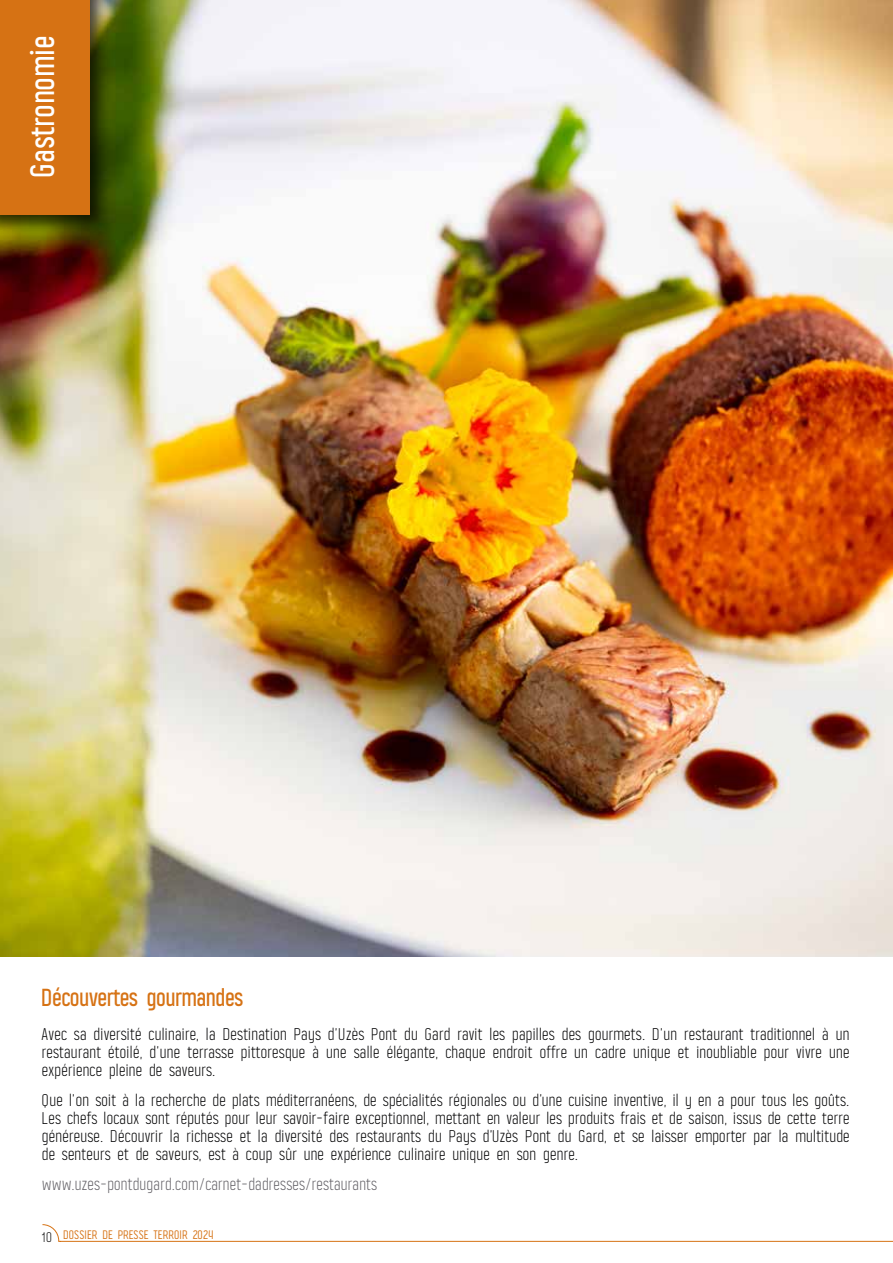
<style>
.page{position:relative;width:893px;height:1263px;background:#fff}
.page>*{position:absolute;margin:0;border:0;box-sizing:border-box;transform-origin:0 0}
.t1{font:500 33px "Alasar";letter-spacing:-.01em;color:#fff}
.t2{font:500 24px "Alasar";letter-spacing:-.02em;color:#d67214}
.t3{font:300 16.5px/18px "Alasar";color:#020203;text-align:justify}
.t4{font:300 16.5px "Alasar";color:#636166}
.t5{font:12px "Alasar";color:#d67214}
.s1{font-weight:300;font-size:13.5px;color:#000}
</style>
<div class="page">
<img style="left:0;top:0;width:893px;height:957px">
<div style="left:0;top:0;width:112px;height:238px;background:#000;opacity:.75"></div>
<div style="left:0;top:0;width:89px;height:215px;background:#d67214"></div>
<svg style="left:42px;top:1224px;width:851px;height:18px"></svg>
<h1 class="t1" style="left:21px;top:176px;width:143px;rotate:-90deg">Gastronomie</h1>
<h2 class="t2" style="left:43px;top:982px;width:203px">Découvertes gourmandes</h2>
<p class="t3" style="left:43px;top:1025px;width:809px">Avec sa diversité culinaire, la Destination Pays d’Uzès Pont du Gard ravit les papilles des gourmets. D’un restaurant traditionnel à un restaurant étoilé, d’une terrasse pittoresque à une salle élégante, chaque endroit offre un cadre unique et inoubliable pour vivre une expérience pleine de saveurs.</p>
<p class="t3" style="left:43px;top:1091px;width:809px">Que l’on soit à la recherche de plats méditerranéens, de spécialités régionales ou d'une cuisine inventive, il y en a pour tous les goûts.<br>Les chefs locaux sont réputés pour leur savoir-faire exceptionnel, mettant en valeur les produits frais et de saison, issus de cette terre généreuse. Découvrir la richesse et la diversité des restaurants du Pays d'Uzès Pont du Gard, et se laisser emporter par la multitude de senteurs et de saveurs, est à coup sûr une expérience culinaire unique en son genre.</p>
<p class="t4" style="left:43px;top:1175px;width:337px">www.uzes-pontdugard.com/carnet-dadresses/restaurants</p>
<p class="t5" style="left:43px;top:1227px;width:173px"><span class="s1">10</span> DOSSIER DE PRESSE TERROIR 2024</p>
</div>
